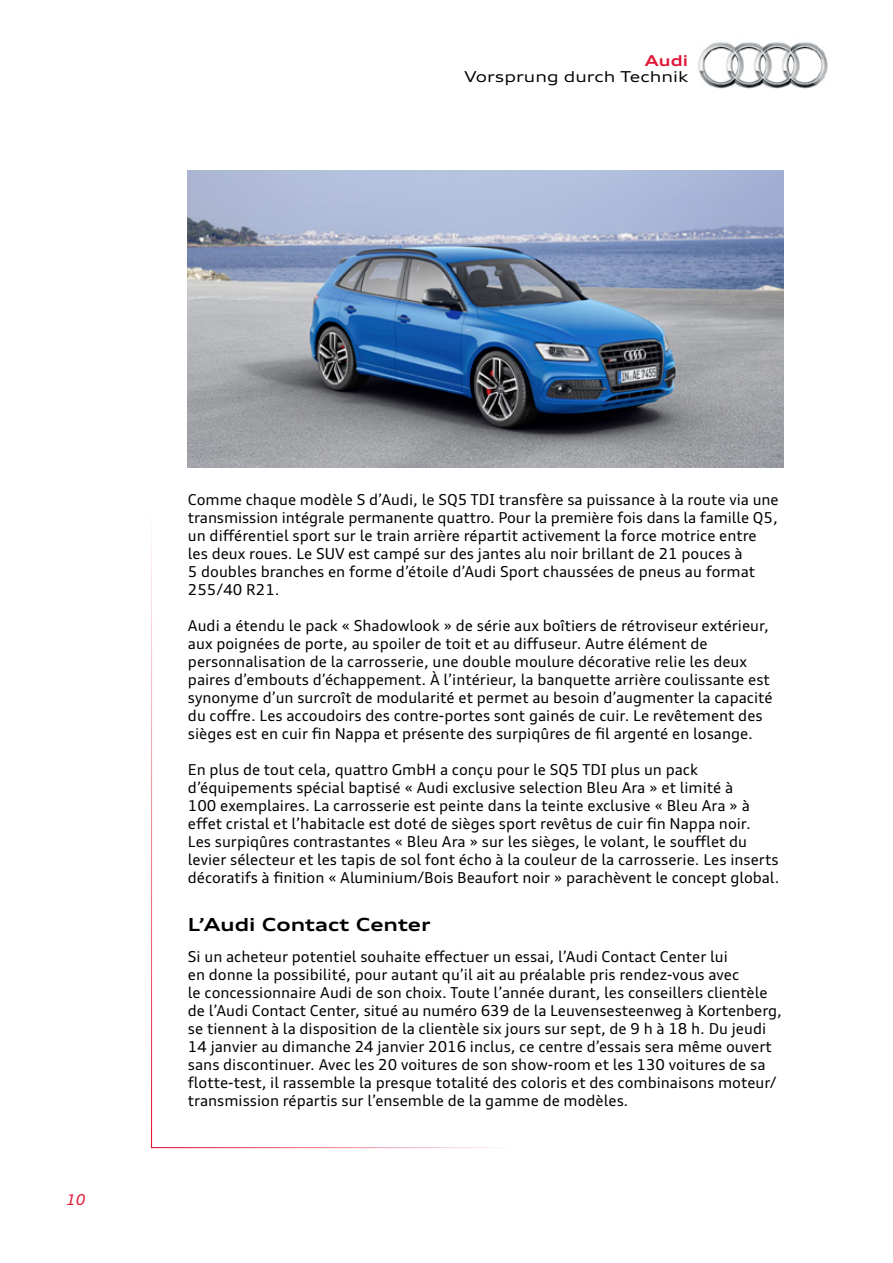
<style>
.page{position:relative;width:893px;height:1263px;background:#fff}
.page>*{position:absolute;margin:0;border:0;box-sizing:border-box;transform-origin:0 0}
.t1{font:700 expanded 18px "Audi Type";color:#000}
.t2{font:15px/18px "Audi Type";color:#000}
.t3{font:expanded 15px "Audi Type";color:#000}
.t4{font:700 expanded 15px "Audi Type";color:#e11837}
.t5{font:italic 15px "Audi Type";color:#e11837}
</style>
<div class="page">
<img style="left:698px;top:42px;width:130px;height:47px">
<img style="left:188px;top:170px;width:595px;height:298px">
<p class="t4" style="left:645px;top:50px;width:45px">Audi</p>
<p class="t3" style="left:465px;top:67px;width:225px">Vorsprung durch Technik</p>
<p class="t5" style="left:66px;top:1190px;width:21px">10</p>
<p class="t2" style="left:188px;top:490px;width:592px">Comme chaque modèle S d’Audi, le SQ5 TDI transfère sa puissance à la route via une transmission intégrale permanente quattro. Pour la première fois dans la famille Q5, un différentiel sport sur le train arrière répartit activement la force motrice entre les deux roues. Le SUV est campé sur des jantes alu noir brillant de 21 pouces à<br>5 doubles branches en forme d’étoile d’Audi Sport chaussées de pneus au format 255/40 R21.</p>
<p class="t2" style="left:188px;top:616px;width:586px">Audi a étendu le pack « Shadowlook » de série aux boîtiers de rétroviseur extérieur, aux poignées de porte, au spoiler de toit et au diffuseur. Autre élément de personnalisation de la carrosserie, une double moulure décorative relie les deux paires d’embouts d’échappement. À l’intérieur, la banquette arrière coulissante est synonyme d’un surcroît de modularité et permet au besoin d’augmenter la capacité du coffre. Les accoudoirs des contre-portes sont gainés de cuir. Le revêtement des sièges est en cuir fin Nappa et présente des surpiqûres de fil argenté en losange.</p>
<p class="t2" style="left:188px;top:760px;width:593px">En plus de tout cela, quattro GmbH a conçu pour le SQ5 TDI plus un pack d’équipements spécial baptisé « Audi exclusive selection Bleu Ara » et limité à<br>100 exemplaires. La carrosserie est peinte dans la teinte exclusive « Bleu Ara » à effet cristal et l’habitacle est doté de sièges sport revêtus de cuir fin Nappa noir.<br>Les surpiqûres contrastantes « Bleu Ara » sur les sièges, le volant, le soufflet du levier sélecteur et les tapis de sol font écho à la couleur de la carrosserie. Les inserts décoratifs à finition « Aluminium/Bois Beaufort noir » parachèvent le concept global.</p>
<p class="t1" style="left:188px;top:912px;width:244px">L’Audi Contact Center</p>
<p class="t2" style="left:188px;top:947px;width:595px">Si un acheteur potentiel souhaite effectuer un essai, l’Audi Contact Center lui<br>en donne la possibilité, pour autant qu’il ait au préalable pris rendez-vous avec<br>le concessionnaire Audi de son choix. Toute l’année durant, les conseillers clientèle de l’Audi Contact Center, situé au numéro 639 de la Leuvensesteenweg à Kortenberg, se tiennent à la disposition de la clientèle six jours sur sept, de 9 h à 18 h. Du jeudi 14 janvier au dimanche 24 janvier 2016 inclus, ce centre d’essais sera même ouvert sans discontinuer. Avec les 20 voitures de son show-room et les 130 voitures de sa flotte-test, il rassemble la presque totalité des coloris et des combinaisons moteur/ transmission répartis sur l’ensemble de la gamme de modèles.</p>
</div>
